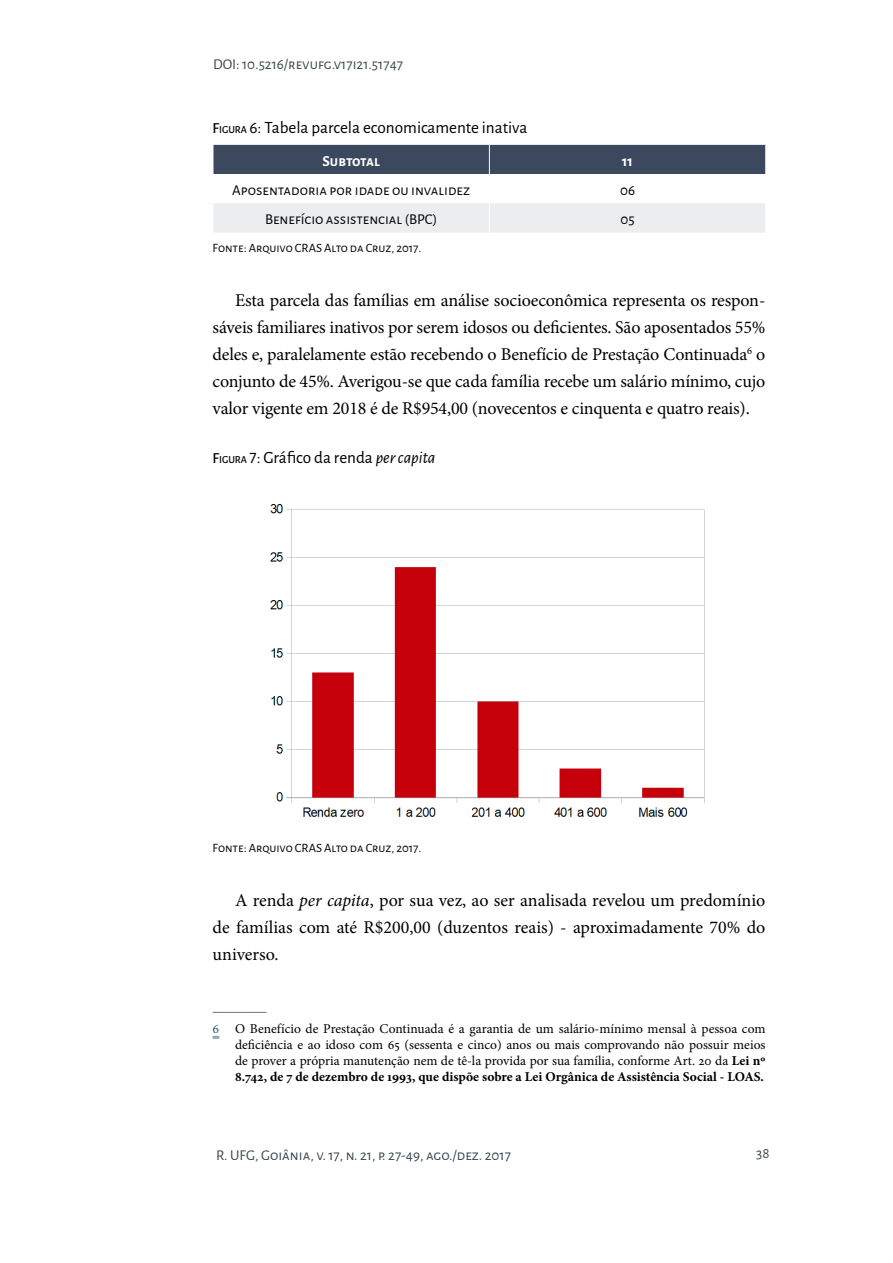
<style>
.page{position:relative;width:893px;height:1263px;background:#fff}
.page>*{position:absolute;margin:0;border:0;box-sizing:border-box;transform-origin:0 0}
.t1{font:18px/27px "Minion Pro";letter-spacing:-.01em;color:#000;text-align:justify}
.t2{font:17.25px "Alegreya Sans";color:#000}
.t3{font:15px "Alegreya Sans SC";color:#3a474d}
.t4{font:15px "Alegreya Sans SC";color:#000}
.t5{font:700 15px "Alegreya Sans SC";color:#fff}
.t6{font:13.5px/16.2px "Minion Pro";letter-spacing:-.005em;color:#000;text-align:justify}
.t7{font:12.75px "Alegreya Sans SC";color:#000}
.s1{font-family:"Alegreya Sans SC";font-weight:500;font-size:15px}
.s2{font-family:"Alegreya Sans SC";font-weight:500;font-size:10.5px}
.s3{font-style:italic}
.s4{color:#29627b}
.s5{font-weight:700}
</style>
<div class="page">
<svg style="left:213px;top:145px;width:553px;height:88px"></svg>
<img style="left:270px;top:504px;width:435px;height:313px">
<hr style="left:213px;top:1012px;width:54px;height:1px;background:#6b777d">
<svg style="left:213px;top:1036px;width:6px;height:3px"></svg>
<p class="t3" style="left:213px;top:53px;width:192px">DOI: 10.5216/revufg.v17i21.51747</p>
<p class="t2" style="left:213px;top:116px;width:316px"><span class="s1">F</span><span class="s2">IGURA</span> 6: Tabela parcela economicamente inativa</p>
<p class="t5" style="left:322px;top:150px;width:59px">Subtotal</p>
<p class="t5" style="left:622px;top:150px;width:12px">11</p>
<p class="t4" style="left:232px;top:180px;width:240px">Aposentadoria por idade ou invalidez</p>
<p class="t4" style="left:620px;top:180px;width:16px">06</p>
<p class="t4" style="left:265px;top:209px;width:174px">Benefício assistencial (BPC)</p>
<p class="t4" style="left:620px;top:209px;width:16px">05</p>
<p class="t7" style="left:213px;top:239px;width:210px">Fonte: Arquivo CRAS Alto da Cruz, 2017.</p>
<p class="t1" style="left:213px;top:287px;width:554px;text-indent:23px">Esta parcela das famílias em análise socioeconômica representa os respon&shy;sáveis familiares inativos por serem idosos ou deficientes. São aposentados 55% deles e, paralelamente estão recebendo o Benefício de Prestação Continuada<sup>6</sup> o conjunto de 45%. Averigou-se que cada família recebe um salário mínimo, cujo valor vigente em 2018 é de R$954,00 (novecentos e cinquenta e quatro reais).</p>
<p class="t2" style="left:213px;top:446px;width:224px"><span class="s1">F</span><span class="s2">IGURA</span> 7: Gráfico da renda <span class="s3">per capita</span></p>
<p class="t7" style="left:213px;top:839px;width:210px">Fonte: Arquivo CRAS Alto da Cruz, 2017.</p>
<p class="t1" style="left:213px;top:887px;width:554px;text-indent:22px">A renda <span class="s3">per capita</span>, por sua vez, ao ser analisada revelou um predomínio de famílias com até R$200,00 (duzentos reais) - aproximadamente 70% do universo.</p>
<p class="t6" style="left:235px;top:1020px;width:532px;text-indent:-23px"><span class="s4">6</span> O Benefício de Prestação Continuada é a garantia de um salário-mínimo mensal à pessoa com deficiência e ao idoso com 65 (sessenta e cinco) anos ou mais comprovando não possuir meios de prover a própria manutenção nem de tê-la provida por sua família, conforme Art. 20 da <span class="s5">Lei nº 8.742, de 7 de dezembro de 1993, que dispõe sobre a Lei Orgânica de Assistência Social - LOAS.</span></p>
<p class="t3" style="left:216px;top:1144px;width:296px">R. UFG, Goiânia, v. 17, n. 21, p. 27-49, ago./dez. 2017</p>
<p class="t3" style="left:756px;top:1142px;width:15px">38</p>
</div>
